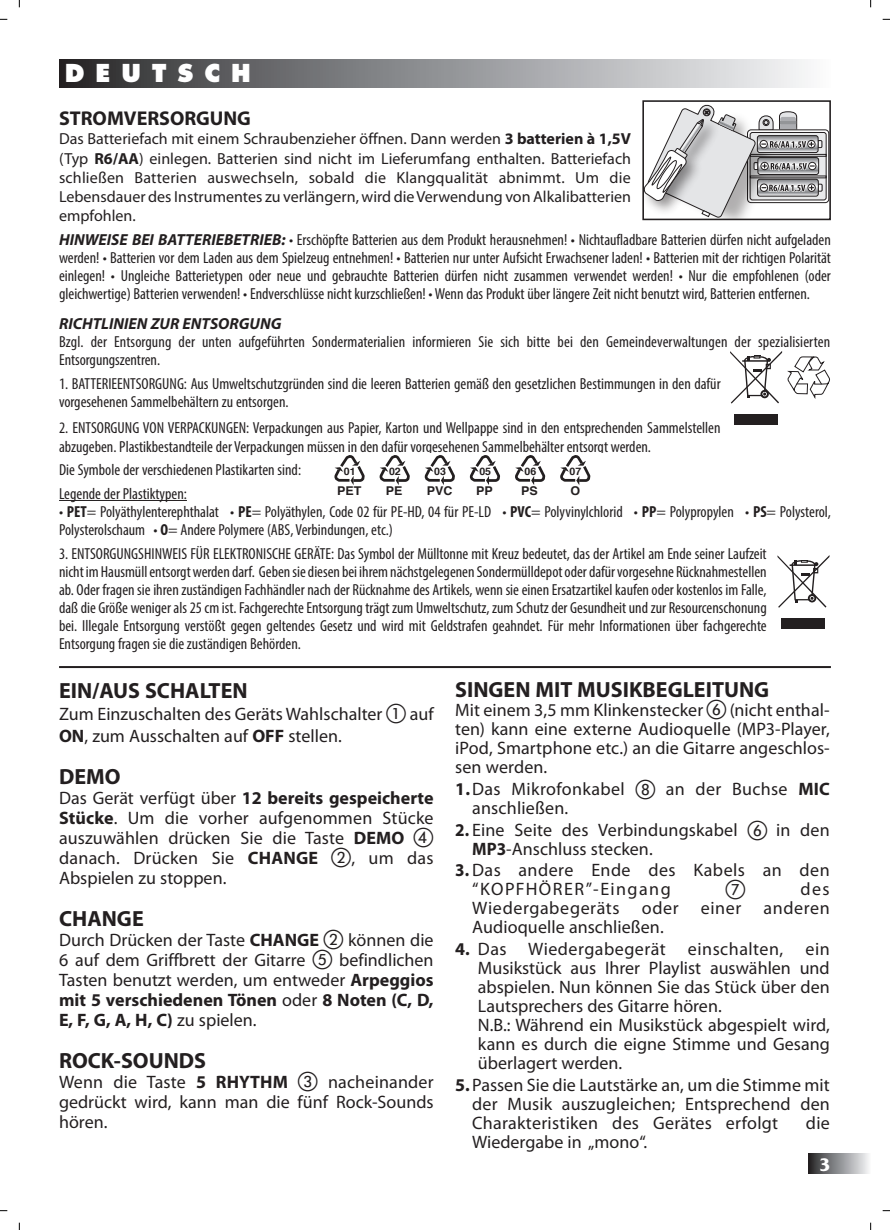
<style>
.page{position:relative;width:890px;height:1230px;background:#fff}
.page>*{position:absolute;margin:0;border:0;box-sizing:border-box;transform-origin:0 0}
.t1{font:800 24px "Futura";color:#fff}
.t2{font:700 22px "Myriad Pro";color:#231f20}
.t3{font:700 20px "Myriad Pro";color:#231f20}
.t4{font:20px "EUROPEA Nnum Plain";color:#231f20}
.t5{font:700 19px "Friz Quadrata";color:#fff}
.t6{font:18px/19px "Myriad Pro";color:#231f20;text-align:justify}
.t7{font:18px/19px "Myriad Pro";letter-spacing:.03em;color:#231f20}
.t8{font:18px/19px "Myriad Pro";letter-spacing:.02em;color:#231f20}
.t9{font:condensed 16px/18px "Myriad Pro";color:#231f20}
.t10{font:16px/19.2px "Myriad Pro";color:#231f20;text-align:justify}
.t11{font:italic 700 16px "Myriad Pro";color:#231f20}
.t12{font:700 12px "Helvetica";color:#231f20}
.t13{font:700 10.2px "Helvetica";color:#231f20}
.s1{font-weight:700}
.s2{font-weight:700;font-style:italic;font-stretch:normal}
.s3{font-family:"EUROPEA Nnum Plain";font-size:20px}
</style>
<div class="page">
<div style="left:808px;top:1153px;width:62px;height:20px;background:linear-gradient(to right,#28282a,#f2f3f6)"></div>
<hr style="left:59px;top:500px;width:128px;height:1px;background:#231f20">
<div style="left:59px;top:59px;width:771px;height:28px;background:linear-gradient(to right,#2b2b2d,#fafbfe)"></div>
<hr style="left:59px;top:666px;width:771px;height:2px;background:#231f20">
<div style="left:733px;top:414px;width:43px;height:10px;background:#231f20"></div>
<svg style="left:730px;top:351px;width:99px;height:52px"></svg>
<svg style="left:334px;top:455px;width:31px;height:30px"></svg>
<svg style="left:379px;top:455px;width:31px;height:30px"></svg>
<svg style="left:424px;top:455px;width:31px;height:30px"></svg>
<svg style="left:469px;top:455px;width:31px;height:30px"></svg>
<svg style="left:515px;top:455px;width:31px;height:30px"></svg>
<svg style="left:560px;top:455px;width:31px;height:30px"></svg>
<div style="left:781px;top:618px;width:43px;height:10px;background:#231f20"></div>
<svg style="left:777px;top:555px;width:52px;height:52px"></svg>
<svg style="left:749px;top:132px;width:76px;height:68px"></svg>
<div style="left:749px;top:132px;width:77px;height:68px;border:1px solid #231f20;border-radius:2px"></div>
<div style="left:749px;top:176px;width:77px;height:2px;border:1px solid #231f20"></div>
<div style="left:749px;top:154px;width:77px;height:2px;border:1px solid #231f20"></div>
<svg style="left:645px;top:104px;width:177px;height:113px"></svg>
<div style="left:642px;top:100px;width:188px;height:120px;border:2px solid #231f20"></div>
<svg style="left:0;top:18px;width:7px;height:2px"></svg>
<svg style="left:882px;top:18px;width:7px;height:2px"></svg>
<svg style="left:18px;top:0;width:2px;height:7px"></svg>
<svg style="left:18px;top:1222px;width:2px;height:7px"></svg>
<h1 class="t1" style="left:65px;top:58px;width:187px">D E U T S C H</h1>
<p class="t3" style="left:59px;top:105px;width:193px">STROMVERSORGUNG</p>
<p class="t10" style="left:59px;top:129px;width:573px">Das Batteriefach mit einem Schraubenzieher öffnen. Dann werden <span class="s1">3 batterien à 1,5V </span>(Typ <span class="s1">R6/AA</span>) einlegen. Batterien sind nicht im Lieferumfang enthalten. Batteriefach schließen Batterien auswechseln, sobald die Klangqualität abnimmt. Um die Lebensdauer des Instrumentes zu verlängern, wird die Verwendung von Alkalibatterien empfohlen.</p>
<p class="t9" style="left:59px;top:230px;width:773px;text-align:justify"><span class="s2">HINWEISE BEI BATTERIEBETRIEB:</span> • Erschöpfte Batterien aus dem Produkt herausnehmen! • Nichtaufladbare Batterien dürfen nicht aufgeladen werden! • Batterien vor dem Laden aus dem Spielzeug entnehmen! • Batterien nur unter Aufsicht Erwachsener laden! • Batterien mit der richtigen Polarität einlegen! • Ungleiche Batterietypen oder neue und gebrauchte Batterien dürfen nicht zusammen verwendet werden! • Nur die empfohlenen (oder gleichwertige) Batterien verwenden! • Endverschlüsse nicht kurzschließen! • Wenn das Produkt über längere Zeit nicht benutzt wird, Batterien entfernen.</p>
<p class="t11" style="left:59px;top:313px;width:224px">RICHTLINIEN ZUR ENTSORGUNG</p>
<p class="t9" style="left:59px;top:333px;width:772px">Bzgl. der Entsorgung der unten aufgeführten Sondermaterialien informieren Sie sich bitte bei den Gemeindeverwaltungen der spezialisierten<br>Entsorgungszentren.</p>
<p class="t9" style="left:59px;top:374px;width:662px">1. BATTERIEENTSORGUNG: Aus Umweltschutzgründen sind die leeren Batterien gemäß den gesetzlichen Bestimmungen in den dafür vorgesehenen Sammelbehältern zu entsorgen.</p>
<p class="t9" style="left:59px;top:419px;width:662px">2. ENTSORGUNG VON VERPACKUNGEN: Verpackungen aus Papier, Karton und Wellpappe sind in den entsprechenden Sammelstellen abzugeben. Plastikbestandteile der Verpackungen müssen in den dafür vorgesehenen Sammelbehälter entsorgt werden.</p>
<p class="t9" style="left:59px;top:458px;width:243px;line-height:23.6px">Die Symbole der verschiedenen Plastikarten sind:<br>Legende der Plastiktypen:</p>
<p class="t9" style="left:59px;top:502px;width:773px">• <span class="s1">PET</span>= Polyäthylenterephthalat • <span class="s1">PE</span>= Polyäthylen, Code 02 für PE-HD, 04 für PE-LD • <span class="s1">PVC</span>= Polyvinylchlorid • <span class="s1">PP</span>= Polypropylen • <span class="s1">PS</span>= Polysterol,<br>Polysterolschaum • <span class="s1">O</span>= Andere Polymere (ABS, Verbindungen, etc.)</p>
<p class="t9" style="left:59px;top:544px;width:708px;text-align:justify">3. ENTSORGUNGSHINWEIS FÜR ELEKTRONISCHE GERÄTE: Das Symbol der Mülltonne mit Kreuz bedeutet, das der Artikel am Ende seiner Laufzeit nicht im Hausmüll entsorgt werden darf. Geben sie diesen bei ihrem nächstgelegenen Sondermülldepot oder dafür vorgesehne Rücknahmestellen ab. Oder fragen sie ihren zuständigen Fachhändler nach der Rücknahme des Artikels, wenn sie einen Ersatzartikel kaufen oder kostenlos im Falle, daß die Größe weniger als 25 cm ist. Fachgerechte Entsorgung trägt zum Umweltschutz, zum Schutz der Gesundheit und zur Resourcenschonung bei. Illegale Entsorgung verstößt gegen geltendes Gesetz und wird mit Geldstrafen geahndet. Für mehr Informationen über fachgerechte Entsorgung fragen sie die zuständigen Behörden.</p>
<p class="t13" style="left:524px;top:462px;width:13px">06</p>
<p class="t12" style="left:521px;top:480px;width:18px">PS</p>
<p class="t13" style="left:344px;top:462px;width:13px">01</p>
<p class="t12" style="left:337px;top:480px;width:26px">PET</p>
<p class="t13" style="left:389px;top:462px;width:13px">02</p>
<p class="t12" style="left:385px;top:480px;width:18px">PE</p>
<p class="t13" style="left:434px;top:462px;width:13px">03</p>
<p class="t12" style="left:426px;top:480px;width:27px">PVC</p>
<p class="t13" style="left:479px;top:462px;width:13px">05</p>
<p class="t12" style="left:476px;top:480px;width:18px">PP</p>
<p class="t13" style="left:569px;top:462px;width:13px">07</p>
<p class="t12" style="left:570px;top:480px;width:11px">O</p>
<h2 class="t2" style="left:59px;top:676px;width:190px">EIN/AUS SCHALTEN</h2>
<p class="t6" style="left:59px;top:702px;width:376px;line-height:21.6px">Zum Einzuschalten des Geräts Wahlschalter <span class="s3">A</span> auf<br><span class="s1">ON</span>, zum Ausschalten auf <span class="s1">OFF</span> stellen.</p>
<h2 class="t2" style="left:59px;top:761px;width:63px">DEMO</h2>
<p class="t6" style="left:59px;top:787px;width:376px;line-height:20px">Das Gerät verfügt über <span class="s1">12 bereits gespeicherte Stücke</span>. Um die vorher aufgenommen Stücke auszuwählen drücken Sie die Taste <span class="s1">DEMO</span> <span class="s3">D </span>danach. Drücken Sie <span class="s1">CHANGE</span> <span class="s3">B</span>, um das Abspielen zu stoppen.</p>
<h2 class="t2" style="left:59px;top:903px;width:86px">CHANGE</h2>
<p class="t6" style="left:59px;top:929px;width:376px;line-height:20px">Durch Drücken der Taste <span class="s1">CHANGE</span> <span class="s3">B</span> können die 6 auf dem Griffbrett der Gitarre <span class="s3">E</span> befindlichen Tasten benutzt werden, um entweder <span class="s1">Arpeggios mit 5 verschiedenen Tönen</span> oder <span class="s1">8 Noten (C, D, E, F, G, A, H, C)</span> zu spielen.</p>
<h2 class="t2" style="left:59px;top:1045px;width:148px">ROCK-SOUNDS</h2>
<p class="t6" style="left:59px;top:1071px;width:376px;line-height:20px">Wenn die Taste <span class="s1">5 RHYTHM</span> <span class="s3">C</span> nacheinander gedrückt wird, kann man die fünf Rock-Sounds hören.</p>
<h2 class="t2" style="left:455px;top:675px;width:315px">SINGEN MIT MUSIKBEGLEITUNG</h2>
<p class="t6" style="left:455px;top:699px;width:376px">Mit einem 3,5 mm Klinkenstecker <span class="s3">F</span> (nicht enthal&shy;ten) kann eine externe Audioquelle (MP3-Player, iPod, Smartphone etc.) an die Gitarre angeschlos&shy;sen werden.</p>
<p class="t8" style="left:472px;top:778px;width:359px;text-indent:-17px"><span class="s1">1.</span>Das Mikrofonkabel <span class="s3">H</span> an der Buchse <span class="s1">MIC </span>anschließen.</p>
<p class="t6" style="left:472px;top:819px;width:359px;text-indent:-17px"><span class="s1">2.</span> Eine Seite des Verbindungskabel <span class="s3">F</span> in den<br><span class="s1">MP3</span>-Anschluss stecken.</p>
<p class="t7" style="left:472px;top:860px;width:359px;text-indent:-17px"><span class="s1">3.</span> Das andere Ende des Kabels an den “KOPFHÖRER”-Eingang</p>
<p class="t4" style="left:725px;top:875px;width:21px">G</p>
<p class="t6" style="left:472px;top:879px;width:359px;text-indent:328px">des Wiedergabegeräts oder einer anderen Audioquelle anschließen.</p>
<p class="t6" style="left:477px;top:939px;width:353px;text-align:left;text-indent:-23px"><span class="s1">4.</span> Das Wiedergabegerät einschalten, ein Musikstück aus Ihrer Playlist auswählen und abspielen. Nun können Sie das Stück über den Lautsprechers des Gitarre hören.<br>N.B.: Während ein Musikstück abgespielt wird, kann es durch die eigne Stimme und Gesang überlagert werden.</p>
<p class="t6" style="left:472px;top:1075px;width:359px;text-indent:-17px"><span class="s1">5.</span> Passen Sie die Lautstärke an, um die Stimme mit der Musik auszugleichen; Entsprechend den Charakteristiken des Gerätes erfolgt</p>
<p class="t6" style="left:805px;top:1113px;width:25px">die</p>
<p class="t6" style="left:472px;top:1132px;width:176px">Wiedergabe in „mono“.</p>
<p class="t5" style="left:819px;top:1153px;width:12px">3</p>
</div>
